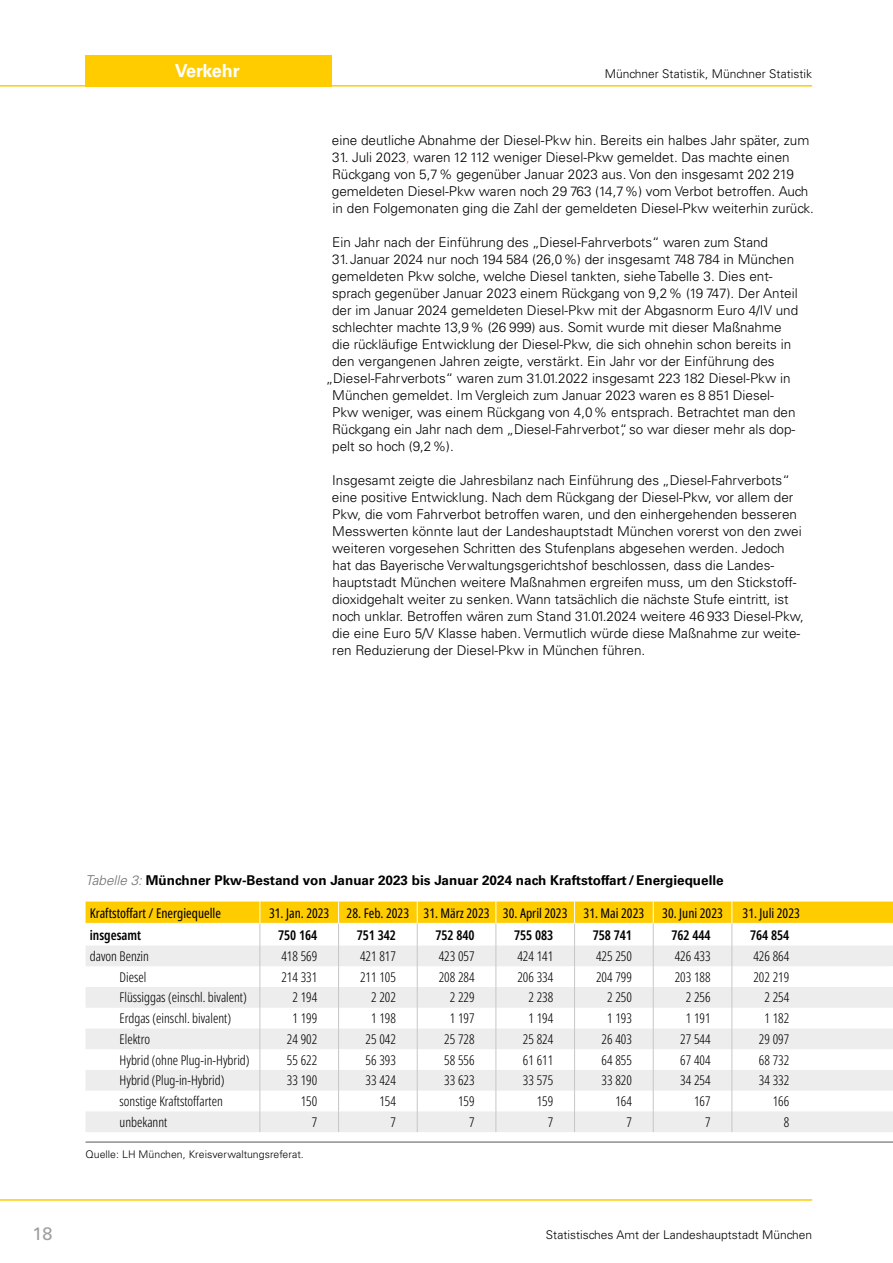
<style>
.page{position:relative;width:893px;height:1263px;background:#fff}
.page>*{position:absolute;margin:0;border:0;box-sizing:border-box;transform-origin:0 0}
.t1{font:700 18px "Univers LT Std";letter-spacing:-.02em;color:#fff}
.t2{font:18px "Univers LT Std";color:#9d9d9c}
._40_Text_mit_Abstand{font:300 13.5px/17px "Univers LT Std";color:#000}
.t3{font:700 13.5px "Univers LT Std";color:#000}
.t4{font:300 extra-condensed 13.35px "Noto Sans";color:#000}
.t5{font:extra-condensed 13.35px "Noto Sans";color:#000}
.t6{font:600 extra-condensed 13.35px "Noto Sans";color:#000}
.t7{font:300 12px "Univers LT Std";color:#000}
.t8{font:300 10.5px "Univers LT Std";letter-spacing:.005em;color:#000}
.s1{color:#ea5297}
.s2{font-weight:300;font-style:italic;color:#706f6f}
</style>
<div class="page">
<div style="left:85px;top:55px;width:247px;height:31px;background:#fc0"></div>
<hr style="left:0;top:1199px;width:812px;height:2px;background:#fc0">
<hr style="left:0;top:85px;width:812px;height:2px;background:#fc0">
<hr style="left:86px;top:1142px;width:807px;height:1px;background:#575756">
<svg style="left:86px;top:901px;width:807px;height:231px"></svg>
<h1 class="t1" style="left:175px;top:61px;width:66px">Verkehr</h1>
<p class="t7" style="left:605px;top:67px;width:209px">Münchner Statistik, Münchner Statistik</p>
<p class="_40_Text_mit_Abstand" style="left:332px;top:131px;width:479px">eine deutliche Abnahme der Diesel-Pkw hin. Bereits ein halbes Jahr später, zum</p>
<p class="_40_Text_mit_Abstand" style="left:332px;top:148px;width:484px">31. Juli 2023<span class="s1">,</span> waren 12 112 weniger Diesel-Pkw gemeldet. Das machte einen Rückgang von 5,7% gegenüber Januar 2023 aus. Von den insgesamt 202 219 gemeldeten Diesel-Pkw waren noch 29 763 (14,7%) vom Verbot betroffen. Auch in den Folgemonaten ging die Zahl der gemeldeten Diesel-Pkw weiterhin zurück.</p>
<p class="_40_Text_mit_Abstand" style="left:332px;top:233px;width:437px">Ein Jahr nach der Einführung des „Diesel-Fahrverbots“ waren zum Stand</p>
<p class="_40_Text_mit_Abstand" style="left:332px;top:250px;width:463px">31. Januar 2024 nur noch 194 584 (26,0%) der insgesamt 748 784 in München</p>
<p class="_40_Text_mit_Abstand" style="left:332px;top:267px;width:442px">gemeldeten Pkw solche, welche Diesel tankten, siehe Tabelle 3. Dies ent-</p>
<p class="_40_Text_mit_Abstand" style="left:332px;top:284px;width:467px">sprach gegenüber Januar 2023 einem Rückgang von 9,2% (19 747). Der Anteil</p>
<p class="_40_Text_mit_Abstand" style="left:332px;top:301px;width:468px">der im Januar 2024 gemeldeten Diesel-Pkw mit der Abgasnorm Euro 4/IV und</p>
<p class="_40_Text_mit_Abstand" style="left:332px;top:318px;width:451px">schlechter machte 13,9% (26 999) aus. Somit wurde mit dieser Maßnahme</p>
<p class="_40_Text_mit_Abstand" style="left:332px;top:335px;width:461px">die rückläufige Entwicklung der Diesel-Pkw, die sich ohnehin schon bereits in</p>
<p class="_40_Text_mit_Abstand" style="left:332px;top:352px;width:444px">den vergangenen Jahren zeigte, verstärkt. Ein Jahr vor der Einführung des</p>
<p class="_40_Text_mit_Abstand" style="left:326px;top:369px;width:466px">„Diesel-Fahrverbots“ waren zum 31.01.2022 insgesamt 223 182 Diesel-Pkw in</p>
<p class="_40_Text_mit_Abstand" style="left:332px;top:386px;width:443px">München gemeldet. Im Vergleich zum Januar 2023 waren es 8 851 Diesel-</p>
<p class="_40_Text_mit_Abstand" style="left:332px;top:403px;width:465px">Pkw weniger, was einem Rückgang von 4,0% entsprach. Betrachtet man den</p>
<p class="_40_Text_mit_Abstand" style="left:332px;top:420px;width:465px">Rückgang ein Jahr nach dem „Diesel-Fahrverbot“, so war dieser mehr als dop-</p>
<p class="_40_Text_mit_Abstand" style="left:332px;top:437px;width:123px">pelt so hoch (9,2%).</p>
<p class="_40_Text_mit_Abstand" style="left:332px;top:471px;width:473px">Insgesamt zeigte die Jahresbilanz nach Einführung des „Diesel-Fahrverbots“ eine positive Entwicklung. Nach dem Rückgang der Diesel-Pkw, vor allem der Pkw, die vom Fahrverbot betroffen waren, und den einhergehenden besseren Messwerten könnte laut der Landeshauptstadt München vorerst von den zwei weiteren vorgesehen Schritten des Stufenplans abgesehen werden. Jedoch hat das Bayerische Verwaltungsgerichtshof beschlossen, dass die Landes&shy;hauptstadt München weitere Maßnahmen ergreifen muss, um den Stickstoff&shy;dioxidgehalt weiter zu senken. Wann tatsächlich die nächste Stufe eintritt, ist noch unklar. Betroffen wären zum Stand 31.01.2024 weitere 46 933 Diesel-Pkw, die eine Euro 5/V Klasse haben. Vermutlich würde diese Maßnahme zur weite&shy;ren Reduzierung der Diesel-Pkw in München führen.</p>
<h1 class="t2" style="left:33px;top:1223px;width:21px">18</h1>
<p class="t3" style="left:86px;top:872px;width:640px"><span class="s2">Tabelle 3:</span> Münchner Pkw-Bestand von Januar 2023 bis Januar 2024 nach Kraftstoffart /Energiequelle</p>
<p class="t5" style="left:90px;top:904px;width:133px">Kraftstoffart / Energiequelle</p>
<p class="t5" style="left:269px;top:904px;width:62px">31. Jan. 2023</p>
<p class="t5" style="left:347px;top:904px;width:299px">28. Feb. 2023 31. März 2023 30. April 2023 31. Mai 2023</p>
<p class="t5" style="left:662px;top:904px;width:62px">30. Juni 2023</p>
<p class="t5" style="left:743px;top:904px;width:59px">31. Juli 2023</p>
<p class="t6" style="left:90px;top:925px;width:53px">insgesamt</p>
<p class="t6" style="left:278px;top:925px;width:41px">750 164</p>
<p class="t6" style="left:357px;top:925px;width:41px">751 342</p>
<p class="t6" style="left:435px;top:925px;width:41px">752 840</p>
<p class="t6" style="left:514px;top:925px;width:41px">755 083</p>
<p class="t6" style="left:593px;top:925px;width:41px">758 741</p>
<p class="t6" style="left:671px;top:925px;width:41px">762 444</p>
<p class="t6" style="left:750px;top:925px;width:41px">764 854</p>
<p class="t4" style="left:90px;top:947px;width:61px">davon Benzin</p>
<p class="t4" style="left:281px;top:947px;width:37px">418 569</p>
<p class="t4" style="left:360px;top:947px;width:37px">421 817</p>
<p class="t4" style="left:439px;top:947px;width:37px">423 057</p>
<p class="t4" style="left:517px;top:947px;width:37px">424 141</p>
<p class="t4" style="left:596px;top:947px;width:37px">425 250</p>
<p class="t4" style="left:675px;top:947px;width:37px">426 433</p>
<p class="t4" style="left:753px;top:947px;width:37px">426 864</p>
<p class="t4" style="left:120px;top:967px;width:28px">Diesel</p>
<p class="t4" style="left:281px;top:967px;width:37px">214 331</p>
<p class="t4" style="left:360px;top:967px;width:37px">211 105</p>
<p class="t4" style="left:439px;top:967px;width:37px">208 284</p>
<p class="t4" style="left:517px;top:967px;width:37px">206 334</p>
<p class="t4" style="left:596px;top:967px;width:37px">204 799</p>
<p class="t4" style="left:675px;top:967px;width:37px">203 188</p>
<p class="t4" style="left:753px;top:967px;width:37px">202 219</p>
<p class="t4" style="left:120px;top:988px;width:129px">Flüssiggas (einschl. bivalent)</p>
<p class="t4" style="left:292px;top:988px;width:26px">2 194</p>
<p class="t4" style="left:371px;top:988px;width:26px">2 202</p>
<p class="t4" style="left:450px;top:988px;width:26px">2 229</p>
<p class="t4" style="left:528px;top:988px;width:26px">2 238</p>
<p class="t4" style="left:607px;top:988px;width:26px">2 250</p>
<p class="t4" style="left:686px;top:988px;width:26px">2 256</p>
<p class="t4" style="left:764px;top:988px;width:26px">2 254</p>
<p class="t4" style="left:120px;top:1009px;width:113px">Erdgas (einschl. bivalent)</p>
<p class="t4" style="left:292px;top:1009px;width:26px">1 199</p>
<p class="t4" style="left:371px;top:1009px;width:26px">1 198</p>
<p class="t4" style="left:450px;top:1009px;width:26px">1 197</p>
<p class="t4" style="left:528px;top:1009px;width:26px">1 194</p>
<p class="t4" style="left:607px;top:1009px;width:26px">1 193</p>
<p class="t4" style="left:686px;top:1009px;width:26px">1 191</p>
<p class="t4" style="left:764px;top:1009px;width:26px">1 182</p>
<p class="t4" style="left:120px;top:1030px;width:32px">Elektro</p>
<p class="t4" style="left:287px;top:1030px;width:32px">24 902</p>
<p class="t4" style="left:366px;top:1030px;width:32px">25 042</p>
<p class="t4" style="left:444px;top:1030px;width:32px">25 728</p>
<p class="t4" style="left:523px;top:1030px;width:32px">25 824</p>
<p class="t4" style="left:602px;top:1030px;width:32px">26 403</p>
<p class="t4" style="left:680px;top:1030px;width:32px">27 544</p>
<p class="t4" style="left:759px;top:1030px;width:32px">29 097</p>
<p class="t4" style="left:120px;top:1050px;width:132px">Hybrid (ohne Plug-in-Hybrid)</p>
<p class="t4" style="left:287px;top:1050px;width:32px">55 622</p>
<p class="t4" style="left:366px;top:1050px;width:32px">56 393</p>
<p class="t4" style="left:444px;top:1050px;width:32px">58 556</p>
<p class="t4" style="left:523px;top:1050px;width:32px">61 611</p>
<p class="t4" style="left:602px;top:1050px;width:32px">64 855</p>
<p class="t4" style="left:680px;top:1050px;width:32px">67 404</p>
<p class="t4" style="left:759px;top:1050px;width:32px">68 732</p>
<p class="t4" style="left:120px;top:1071px;width:106px">Hybrid (Plug-in-Hybrid)</p>
<p class="t4" style="left:287px;top:1071px;width:32px">33 190</p>
<p class="t4" style="left:366px;top:1071px;width:32px">33 424</p>
<p class="t4" style="left:444px;top:1071px;width:32px">33 623</p>
<p class="t4" style="left:523px;top:1071px;width:32px">33 575</p>
<p class="t4" style="left:602px;top:1071px;width:32px">33 820</p>
<p class="t4" style="left:680px;top:1071px;width:32px">34 254</p>
<p class="t4" style="left:759px;top:1071px;width:32px">34 332</p>
<p class="t4" style="left:120px;top:1092px;width:105px">sonstige Kraftstoffarten</p>
<p class="t4" style="left:301px;top:1092px;width:18px">150</p>
<p class="t4" style="left:379px;top:1092px;width:18px">154</p>
<p class="t4" style="left:458px;top:1092px;width:18px">159</p>
<p class="t4" style="left:537px;top:1092px;width:18px">159</p>
<p class="t4" style="left:615px;top:1092px;width:18px">164</p>
<p class="t4" style="left:694px;top:1092px;width:18px">167</p>
<p class="t4" style="left:773px;top:1092px;width:18px">166</p>
<p class="t4" style="left:120px;top:1112px;width:49px">unbekannt</p>
<p class="t4" style="left:312px;top:1112px;width:7px">7</p>
<p class="t4" style="left:390px;top:1112px;width:7px">7</p>
<p class="t4" style="left:469px;top:1112px;width:7px">7</p>
<p class="t4" style="left:548px;top:1112px;width:7px">7</p>
<p class="t4" style="left:626px;top:1112px;width:7px">7</p>
<p class="t4" style="left:705px;top:1112px;width:7px">7</p>
<p class="t4" style="left:784px;top:1112px;width:7px">8</p>
<p class="t8" style="left:86px;top:1148px;width:220px">Quelle: LH München, Kreisverwaltungsreferat.</p>
<p class="t7" style="left:546px;top:1228px;width:268px">Statistisches Amt der Landeshauptstadt München</p>
</div>
